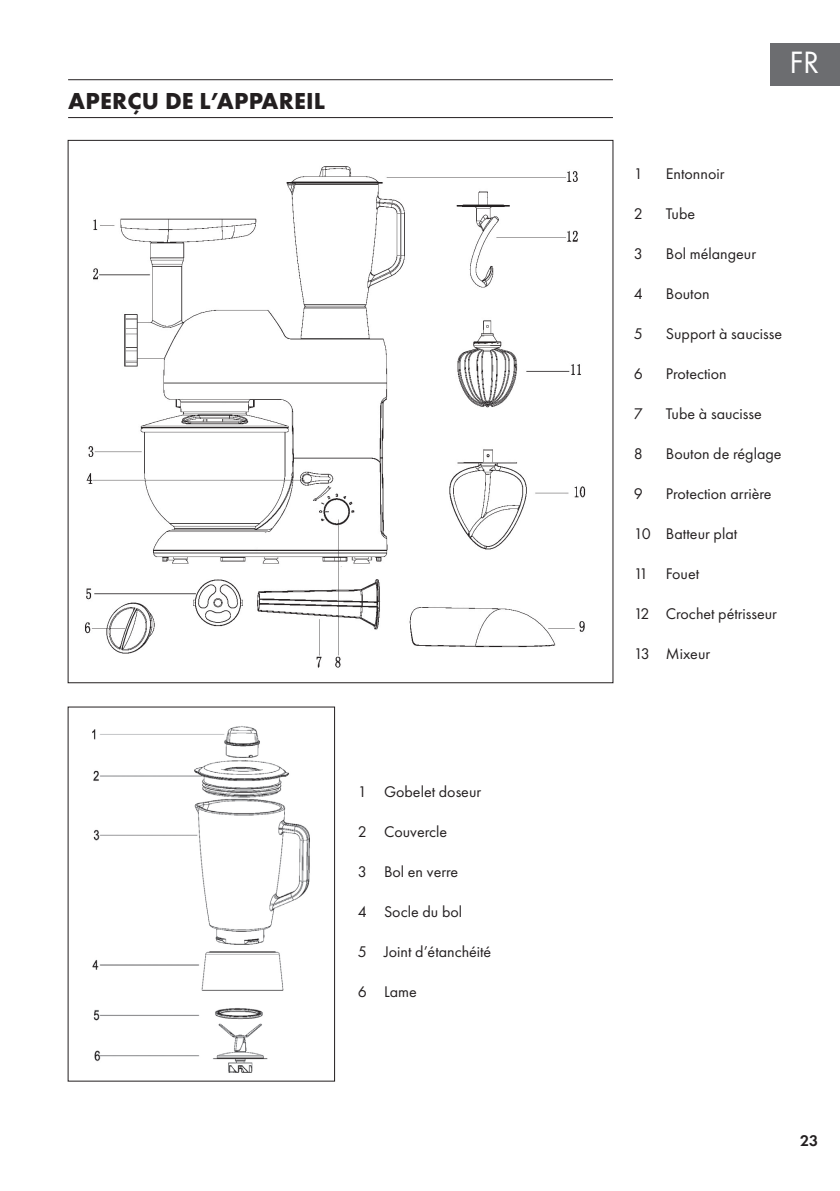
<style>
.page{position:relative;width:840px;height:1191px;background:#fff}
.page>*{position:absolute;margin:0;border:0;box-sizing:border-box;transform-origin:0 0}
.t1{font:32px "Futura PTW08";color:#fff}
.t2{font:700 24px "Futura PTW08";letter-spacing:.01em;color:#231f20}
.t3{font:16px "Futura PTW08";color:#231f20}
.t4{font:600 16px "Futura PTW08";color:#231f20}
</style>
<div class="page">
<div style="left:770px;top:43px;width:69px;height:42px;background:#6c6d70"></div>
<hr style="left:68px;top:79px;width:544px;height:1px;background:#231f20">
<hr style="left:68px;top:117px;width:544px;height:1px;background:#231f20">
<img style="left:85px;top:166px;width:501px;height:502px">
<img style="left:92px;top:726px;width:218px;height:347px">
<h2 class="t2" style="left:68px;top:85px;width:258px">APERÇU DE L’APPAREIL</h2>
<p class="t3" style="left:357px;top:782px;width:125px">1 Gobelet doseur</p>
<p class="t3" style="left:357px;top:822px;width:91px">2 Couvercle</p>
<p class="t3" style="left:357px;top:862px;width:102px">3 Bol en verre</p>
<p class="t3" style="left:357px;top:902px;width:106px">4 Socle du bol</p>
<p class="t3" style="left:357px;top:942px;width:135px">5 Joint d’étanchéité</p>
<p class="t3" style="left:357px;top:982px;width:60px">6 Lame</p>
<h1 class="t1" style="left:788px;top:43px;width:31px">FR</h1>
<p class="t3" style="left:633px;top:164px;width:11px">1</p>
<p class="t3" style="left:665px;top:164px;width:60px">Entonnoir</p>
<p class="t3" style="left:633px;top:204px;width:11px">2</p>
<p class="t3" style="left:665px;top:204px;width:31px">Tube</p>
<p class="t3" style="left:633px;top:244px;width:11px">3</p>
<p class="t3" style="left:665px;top:244px;width:92px">Bol mélangeur</p>
<p class="t3" style="left:633px;top:284px;width:11px">4</p>
<p class="t3" style="left:665px;top:284px;width:45px">Bouton</p>
<p class="t3" style="left:633px;top:324px;width:11px">5</p>
<p class="t3" style="left:665px;top:324px;width:118px">Support à saucisse</p>
<p class="t3" style="left:633px;top:364px;width:11px">6</p>
<p class="t3" style="left:665px;top:364px;width:62px">Protection</p>
<p class="t3" style="left:633px;top:404px;width:11px">7</p>
<p class="t3" style="left:665px;top:404px;width:97px">Tube à saucisse</p>
<p class="t3" style="left:633px;top:444px;width:11px">8</p>
<p class="t3" style="left:665px;top:444px;width:117px">Bouton de réglage</p>
<p class="t3" style="left:633px;top:484px;width:11px">9</p>
<p class="t3" style="left:665px;top:484px;width:107px">Protection arrière</p>
<p class="t3" style="left:633px;top:524px;width:105px">10 Batteur plat</p>
<p class="t3" style="left:633px;top:564px;width:67px">11 Fouet</p>
<p class="t3" style="left:633px;top:604px;width:145px">12 Crochet pétrisseur</p>
<p class="t3" style="left:633px;top:644px;width:78px">13 Mixeur</p>
<p class="t4" style="left:799px;top:1130px;width:19px">23</p>
</div>
